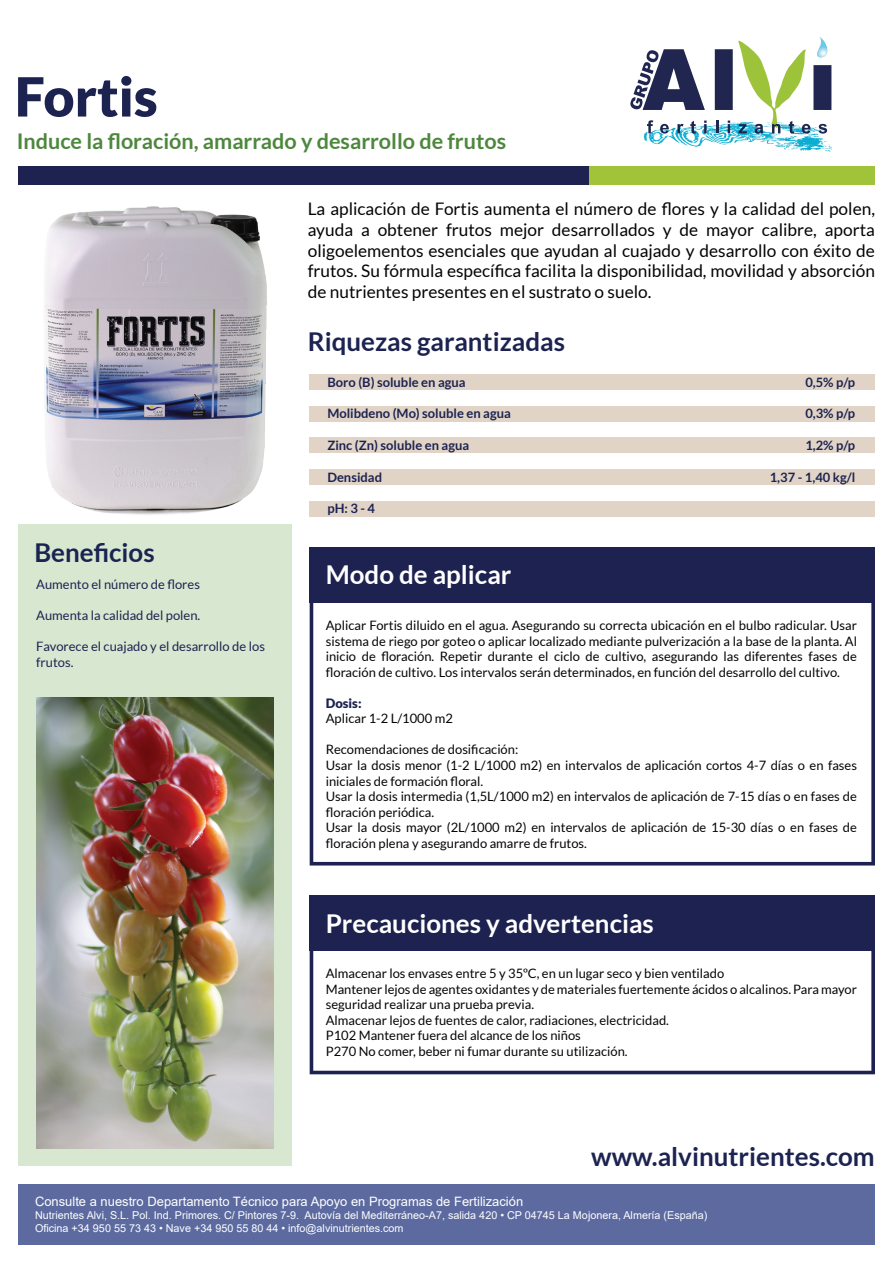
<style>
.page{position:relative;width:893px;height:1263px;background:#fff}
.page>*{position:absolute;margin:0;border:0;box-sizing:border-box;transform-origin:0 0}
.t1{font:900 54px "Lato";color:#1c2351}
.t2{font:700 25.95px "Lato";color:#1c2351}
.t3{font:700 25.95px "Lato";color:#fff}
.t4{font:700 21.6px "Lato";color:#4d873d}
.t5{font:17.25px/20.7px "Lato";color:#040503;text-align:justify}
.t6{font:12.9px/15.6px "Lato";color:#040503}
.t7{font:700 12.9px "Lato";color:#1c2351}
.t8{font:12.9px/15.6px "Lato";color:#1c2351}
.t9{font:12.9px "Arial";color:#fff}
.t10{font:900 12.9px "Lato";color:#1c2351}
.t11{font:10.8px/12.9px "Arial";color:#fff}
</style>
<div class="page">
<div style="left:18px;top:1184px;width:857px;height:61px;background:#5c6aa0"></div>
<div style="left:18px;top:167px;width:571px;height:18px;background:#1d2251"></div>
<div style="left:589px;top:167px;width:286px;height:18px;background:#a0c33a"></div>
<svg style="left:310px;top:602px;width:565px;height:263px"></svg>
<svg style="left:310px;top:950px;width:565px;height:124px"></svg>
<div style="left:310px;top:547px;width:565px;height:55px;background:#1d2251"></div>
<div style="left:310px;top:895px;width:565px;height:55px;background:#1d2251"></div>
<div style="left:310px;top:406px;width:565px;height:16px;background:#e1d4c7"></div>
<div style="left:310px;top:437px;width:565px;height:16px;background:#e1d4c7"></div>
<div style="left:310px;top:469px;width:565px;height:16px;background:#e1d4c7"></div>
<div style="left:310px;top:501px;width:565px;height:16px;background:#e1d4c7"></div>
<div style="left:310px;top:374px;width:565px;height:16px;background:#e1d4c7"></div>
<div style="left:18px;top:524px;width:274px;height:642px;background:#d7e7d0"></div>
<img style="left:36px;top:697px;width:238px;height:451px">
<img style="left:644px;top:134px;width:187px;height:17px">
<svg style="left:630px;top:39px;width:201px;height:95px"></svg>
<img style="left:44px;top:206px;width:223px;height:309px">
<h1 class="t1" style="left:15px;top:65px;width:144px">Fortis</h1>
<h3 class="t4" style="left:17px;top:129px;width:491px">Induce la floración, amarrado y desarrollo de frutos</h3>
<p class="t5" style="left:308px;top:199px;width:569px">La aplicación de Fortis aumenta el número de flores y la calidad del polen, ayuda a obtener frutos mejor desarrollados y de mayor calibre, aporta oligoelementos esenciales que ayudan al cuajado y desarrollo con éxito de frutos. Su fórmula específica facilita la disponibilidad, movilidad y absorción de nutrientes presentes en el sustrato o suelo.</p>
<h2 class="t2" style="left:34px;top:537px;width:122px">Beneficios</h2>
<p class="t8" style="left:36px;top:577px;width:165px">Aumento el número de flores</p>
<p class="t8" style="left:36px;top:608px;width:166px">Aumenta la calidad del polen.</p>
<p class="t8" style="left:36px;top:639px;width:230px">Favorece el cuajado y el desarrollo de los frutos.</p>
<h2 class="t2" style="left:308px;top:326px;width:259px">Riquezas garantizadas</h2>
<p class="t7" style="left:327px;top:375px;width:140px">Boro (B) soluble en agua</p>
<p class="t7" style="left:327px;top:406px;width:185px">Molibdeno (Mo) soluble en agua</p>
<p class="t7" style="left:327px;top:438px;width:143px">Zinc (Zn) soluble en agua</p>
<p class="t7" style="left:327px;top:470px;width:56px">Densidad</p>
<p class="t7" style="left:327px;top:501px;width:49px">pH: 3 - 4</p>
<h2 class="t3" style="left:326px;top:560px;width:187px">Modo de aplicar</h2>
<p class="t7" style="left:805px;top:375px;width:51px">0,5% p/p</p>
<p class="t7" style="left:805px;top:406px;width:51px">0,3% p/p</p>
<p class="t7" style="left:805px;top:438px;width:51px">1,2% p/p</p>
<p class="t7" style="left:770px;top:470px;width:87px">1,37 - 1,40 kg/l</p>
<p class="t6" style="left:326px;top:617px;width:533px;text-align:justify">Aplicar Fortis diluido en el agua. Asegurando su correcta ubicación en el bulbo radicular. Usar sistema de riego por goteo o aplicar localizado mediante pulverización a la base de la planta. Al inicio de floración. Repetir durante el ciclo de cultivo, asegurando las diferentes fases de floración de cultivo. Los intervalos serán determinados, en función del desarrollo del cultivo.</p>
<p class="t10" style="left:326px;top:695px;width:37px">Dosis:</p>
<p class="t6" style="left:326px;top:711px;width:129px">Aplicar 1-2 L/1000 m2</p>
<p class="t6" style="left:326px;top:742px;width:533px">Recomendaciones de dosificación:<br>Usar la dosis menor (1-2 L/1000 m2) en intervalos de aplicación cortos 4-7 días o en fases iniciales de formación floral.<br>Usar la dosis intermedia (1,5L/1000 m2) en intervalos de aplicación de 7-15 días o en fases de floración periódica.<br>Usar la dosis mayor (2L/1000 m2) en intervalos de aplicación de 15-30 días o en fases de floración plena y asegurando amarre de frutos.</p>
<h2 class="t3" style="left:326px;top:908px;width:330px">Precauciones y advertencias</h2>
<p class="t6" style="left:326px;top:966px;width:533px">Almacenar los envases entre 5 y 35ºC, en un lugar seco y bien ventilado<br>Mantener lejos de agentes oxidantes y de materiales fuertemente ácidos o alcalinos. Para mayor seguridad realizar una prueba previa.<br>Almacenar lejos de fuentes de calor, radiaciones, electricidad.<br>P102 Mantener fuera del alcance de los niños<br>P270 No comer, beber ni fumar durante su utilización.</p>
<h2 class="t2" style="left:591px;top:1142px;width:285px">www.alvinutrientes.com</h2>
<p class="t9" style="left:35px;top:1193px;width:490px">Consulte a nuestro Departamento Técnico para Apoyo en Programas de Fertilización</p>
<p class="t11" style="left:35px;top:1209px;width:674px">Nutrientes Alvi, S.L. Pol. Ind. Primores. C/ Pintores 7-9. Autovía del Mediterráneo-A7, salida 420 • CP 04745 La Mojonera, Almería (España)<br>Oficina +34 950 55 73 43 • Nave +34 950 55 80 44 • info@alvinutrientes.com</p>
</div>
